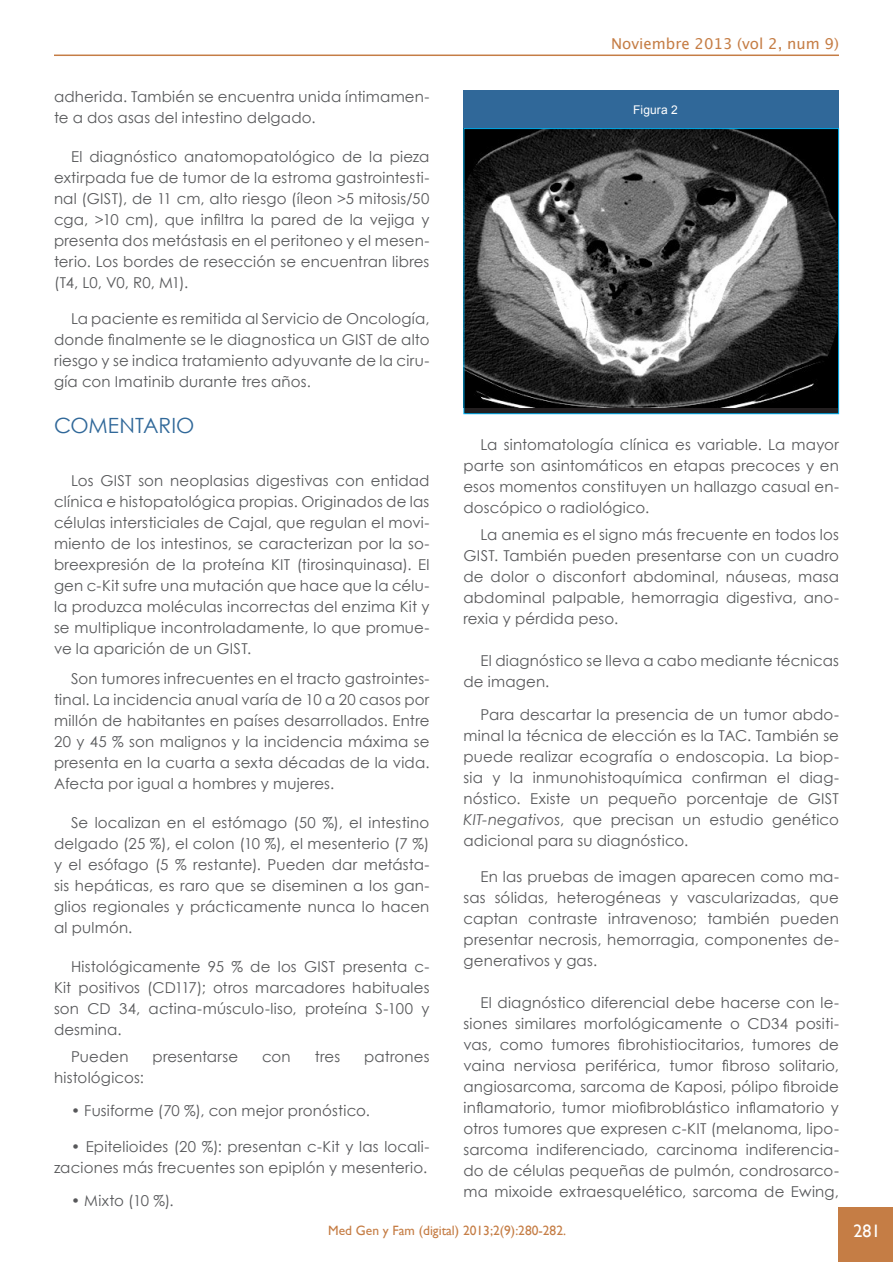
<style>
.page{position:relative;width:893px;height:1263px;background:#fff}
.page>*{position:absolute;margin:0;border:0;box-sizing:border-box;transform-origin:0 0}
.Titulo_1{font:21px "Century Gothic";color:#306899}
.t1{font:18px "Gill Sans";color:#fff}
.Parrafo{font:15px/21px "Century Gothic";letter-spacing:.01em;color:#57585a;text-align:justify}
.t2{font:15px "Lucida Grande";color:#c57d45}
.t3{font:13.5px "Gill Sans";color:#c57d45}
.Titulo_Tabla_MGYF{font:12px "Arial";letter-spacing:.01em;color:#fff}
.s1{font-style:italic}
</style>
<div class="page">
<hr style="left:54px;top:55px;width:785px;height:1px;background:#c57d45">
<div style="left:839px;top:1208px;width:54px;height:54px;background:#c57d45"></div>
<div style="left:463px;top:91px;width:376px;height:37px;background:#306899"></div>
<img style="left:465px;top:130px;width:372px;height:278px">
<div style="left:463px;top:128px;width:376px;height:286px;border:1px solid #00aeef"></div>
<p class="t2" style="left:611px;top:35px;width:229px">Noviembre 2013 (vol 2, num 9)</p>
<p class="Parrafo" style="left:54px;top:86px;width:377px">adherida. También se encuentra unida íntimamen&shy;te a dos asas del intestino delgado.</p>
<p class="Parrafo" style="left:54px;top:146px;width:377px;text-indent:17px">El diagnóstico anatomopatológico de la pieza extirpada fue de tumor de la estroma gastrointesti&shy;nal (GIST), de 11 cm, alto riesgo (íleon &gt;5 mitosis/50 cga, &gt;10 cm), que infiltra la pared de la vejiga y presenta dos metástasis en el peritoneo y el mesen&shy;terio. Los bordes de resección se encuentran libres (T4, L0, V0, R0, M1).</p>
<p class="Parrafo" style="left:54px;top:308px;width:377px;text-indent:17px">La paciente es remitida al Servicio de Oncología, donde finalmente se le diagnostica un GIST de alto riesgo y se indica tratamiento adyuvante de la ciru&shy;gía con Imatinib durante tres años.</p>
<p class="Titulo_1" style="left:54px;top:411px;width:142px">COMENTARIO</p>
<p class="Parrafo" style="left:54px;top:470px;width:377px;text-indent:17px">Los GIST son neoplasias digestivas con entidad clínica e histopatológica propias. Originados de las células intersticiales de Cajal, que regulan el movi&shy;miento de los intestinos, se caracterizan por la so&shy;breexpresión de la proteína KIT (tirosinquinasa). El gen c-Kit sufre una mutación que hace que la célu&shy;la produzca moléculas incorrectas del enzima Kit y se multiplique incontroladamente, lo que promue&shy;ve la aparición de un GIST.</p>
<p class="Parrafo" style="left:54px;top:668px;width:377px;text-indent:17px">Son tumores infrecuentes en el tracto gastrointes&shy;tinal. La incidencia anual varía de 10 a 20 casos por millón de habitantes en países desarrollados. Entre 20 y 45 % son malignos y la incidencia máxima se presenta en la cuarta a sexta décadas de la vida.<br>Afecta por igual a hombres y mujeres.</p>
<p class="Parrafo" style="left:54px;top:812px;width:377px;text-indent:17px">Se localizan en el estómago (50 %), el intestino delgado (25 %), el colon (10 %), el mesenterio (7 %) y el esófago (5 % restante). Pueden dar metásta&shy;sis hepáticas, es raro que se diseminen a los gan&shy;glios regionales y prácticamente nunca lo hacen al pulmón.</p>
<p class="Parrafo" style="left:54px;top:956px;width:377px;text-indent:17px">Histológicamente 95 % de los GIST presenta c-Kit positivos (CD117); otros marcadores habituales son CD 34, actina-músculo-liso, proteína S-100 y desmina.</p>
<p class="Parrafo" style="left:71px;top:1046px;width:59px">Pueden</p>
<p class="Parrafo" style="left:152px;top:1046px;width:87px">presentarse</p>
<p class="Parrafo" style="left:262px;top:1046px;width:30px">con</p>
<p class="Parrafo" style="left:315px;top:1046px;width:27px">tres</p>
<p class="Parrafo" style="left:364px;top:1046px;width:67px">patrones</p>
<p class="Parrafo" style="left:54px;top:1067px;width:91px">histológicos:</p>
<p class="Parrafo" style="left:71px;top:1100px;width:300px">• Fusiforme (70 %), con mejor pronóstico.</p>
<p class="Parrafo" style="left:54px;top:1136px;width:377px;text-align:right">• Epitelioides (20 %): presentan c-Kit y las locali&shy;zaciones más frecuentes son epiplón y mesenterio.</p>
<p class="Parrafo" style="left:71px;top:1190px;width:104px">• Mixto (10 %).</p>
<p class="Titulo_Tabla_MGYF" style="left:633px;top:102px;width:46px">Figura 2</p>
<p class="Parrafo" style="left:463px;top:434px;width:377px;text-indent:17px">La sintomatología clínica es variable. La mayor parte son asintomáticos en etapas precoces y en esos momentos constituyen un hallazgo casual en&shy;doscópico o radiológico.</p>
<p class="Parrafo" style="left:463px;top:524px;width:377px;text-indent:17px">La anemia es el signo más frecuente en todos los GIST. También pueden presentarse con un cuadro de dolor o disconfort abdominal, náuseas, masa abdominal palpable, hemorragia digestiva, ano&shy;rexia y pérdida peso.</p>
<p class="Parrafo" style="left:463px;top:650px;width:377px;text-indent:17px">El diagnóstico se lleva a cabo mediante técnicas de imagen.</p>
<p class="Parrafo" style="left:463px;top:704px;width:377px;text-indent:17px">Para descartar la presencia de un tumor abdo&shy;minal la técnica de elección es la TAC. También se puede realizar ecografía o endoscopia. La biop&shy;sia y la inmunohistoquímica confirman el diag&shy;nóstico. Existe un pequeño porcentaje de GIST <span class="s1">KIT-negativos</span>, que precisan un estudio genético adicional para su diagnóstico.</p>
<p class="Parrafo" style="left:463px;top:866px;width:377px;text-indent:17px">En las pruebas de imagen aparecen como ma&shy;sas sólidas, heterogéneas y vascularizadas, que captan contraste intravenoso; también pueden presentar necrosis, hemorragia, componentes de&shy;generativos y gas.</p>
<p class="Parrafo" style="left:463px;top:992px;width:377px;text-indent:17px">El diagnóstico diferencial debe hacerse con le&shy;siones similares morfológicamente o CD34 positi&shy;vas, como tumores fibrohistiocitarios, tumores de vaina nerviosa periférica, tumor fibroso solitario, angiosarcoma, sarcoma de Kaposi, pólipo fibroide inflamatorio, tumor miofibroblástico inflamatorio y otros tumores que expresen c-KIT (melanoma, lipo&shy;sarcoma indiferenciado, carcinoma indiferencia&shy;do de células pequeñas de pulmón, condrosarco&shy;ma mixoide extraesquelético, sarcoma de Ewing,</p>
<p class="t3" style="left:328px;top:1223px;width:239px">Med Gen y Fam (digital) 2013;2(9):280-282.</p>
<p class="t1" style="left:854px;top:1221px;width:28px">281</p>
</div>
